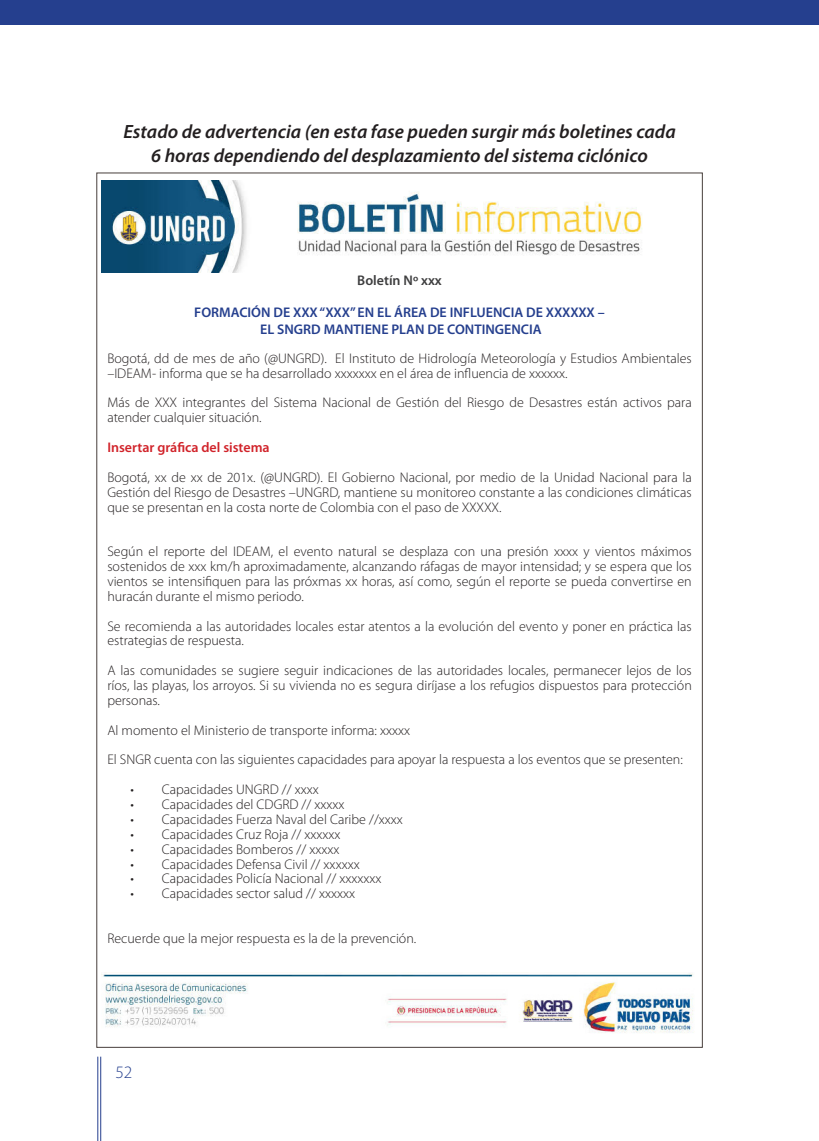
<style>
.page{position:relative;width:819px;height:1141px;background:#fff}
.page>*{position:absolute;margin:0;border:0;box-sizing:border-box;transform-origin:0 0}
.t1{font:italic 600 19.25px "Myriad Pro";color:#231f20}
.t2{font:300 17.5px "Myriad Pro";color:#253f8e}
.t3{font:300 14px/14.9px "Myriad Pro";color:#231f20}
.t4{font:600 14px "Myriad Pro";color:#253f8e}
.t5{font:600 14px "Myriad Pro";color:#d1232a}
.t6{font:600 14px "Myriad Pro";color:#3e3e3f}
</style>
<div class="page">
<div style="left:0;top:0;width:819px;height:25px;background:#253f8e"></div>
<hr style="left:100px;top:1057px;width:1px;height:84px;background:#253f8e">
<hr style="left:97px;top:1057px;width:1px;height:84px;background:#253f8e">
<img style="left:103px;top:973px;width:590px;height:60px">
<img style="left:101px;top:180px;width:541px;height:92px">
<p class="t1" style="left:123px;top:120px;width:554px">Estado de advertencia (en esta fase pueden surgir más boletines cada</p>
<p class="t1" style="left:151px;top:144px;width:498px">6 horas dependiendo del desplazamiento del sistema ciclónico</p>
<p class="t6" style="left:357px;top:271px;width:86px">Boletín Nº xxx</p>
<p class="t4" style="left:194px;top:304px;width:412px">FORMACIÓN DE XXX “XXX” EN EL ÁREA DE INFLUENCIA DE XXXXXX –</p>
<p class="t4" style="left:260px;top:320px;width:283px">EL SNGRD MANTIENE PLAN DE CONTINGENCIA</p>
<p class="t3" style="left:107px;top:351px;width:586px">Bogotá, dd de mes de año (@UNGRD). El Instituto de Hidrología Meteorología y Estudios Ambientales –IDEAM- informa que se ha desarrollado xxxxxxx en el área de influencia de xxxxxx.</p>
<p class="t3" style="left:107px;top:396px;width:586px">Más de XXX integrantes del Sistema Nacional de Gestión del Riesgo de Desastres están activos para atender cualquier situación.</p>
<p class="t5" style="left:107px;top:438px;width:164px">Insertar gráfica del sistema</p>
<p class="t3" style="left:107px;top:470px;width:586px;text-align:justify">Bogotá, xx de xx de 201x. (@UNGRD). El Gobierno Nacional, por medio de la Unidad Nacional para la Gestión del Riesgo de Desastres –UNGRD, mantiene su monitoreo constante a las condiciones climáticas que se presentan en la costa norte de Colombia con el paso de XXXXX.</p>
<p class="t3" style="left:107px;top:544px;width:586px;text-align:justify">Según el reporte del IDEAM, el evento natural se desplaza con una presión xxxx y vientos máximos sostenidos de xxx km/h aproximadamente, alcanzando ráfagas de mayor intensidad; y se espera que los vientos se intensifiquen para las próxmas xx horas, así como, según el reporte se pueda convertirse en huracán durante el mismo periodo.</p>
<p class="t3" style="left:107px;top:619px;width:586px">Se recomienda a las autoridades locales estar atentos a la evolución del evento y poner en práctica las estrategias de respuesta.</p>
<p class="t3" style="left:107px;top:663px;width:586px;text-align:justify">A las comunidades se sugiere seguir indicaciones de las autoridades locales, permanecer lejos de los ríos, las playas, los arroyos. Si su vivienda no es segura diríjase a los refugios dispuestos para protección personas.</p>
<p class="t3" style="left:107px;top:723px;width:304px">Al momento el Ministerio de transporte informa: xxxxx</p>
<p class="t3" style="left:107px;top:753px;width:577px">El SNGR cuenta con las siguientes capacidades para apoyar la respuesta a los eventos que se presenten:</p>
<p class="t3" style="left:130px;top:782px;width:190px">• Capacidades UNGRD // xxxx</p>
<p class="t3" style="left:130px;top:797px;width:216px">• Capacidades del CDGRD // xxxxx</p>
<p class="t3" style="left:130px;top:812px;width:274px">• Capacidades Fuerza Naval del Caribe //xxxx</p>
<p class="t3" style="left:130px;top:827px;width:211px">• Capacidades Cruz Roja // xxxxxx</p>
<p class="t3" style="left:130px;top:842px;width:210px">• Capacidades Bomberos // xxxxx</p>
<p class="t3" style="left:130px;top:857px;width:231px">• Capacidades Defensa Civil // xxxxxx</p>
<p class="t3" style="left:130px;top:872px;width:253px">• Capacidades Policía Nacional // xxxxxxx</p>
<p class="t3" style="left:130px;top:886px;width:226px">• Capacidades sector salud // xxxxxx</p>
<p class="t3" style="left:107px;top:931px;width:310px">Recuerde que la mejor respuesta es la de la prevención.</p>
<p class="t2" style="left:115px;top:1063px;width:19px">52</p>
</div>
